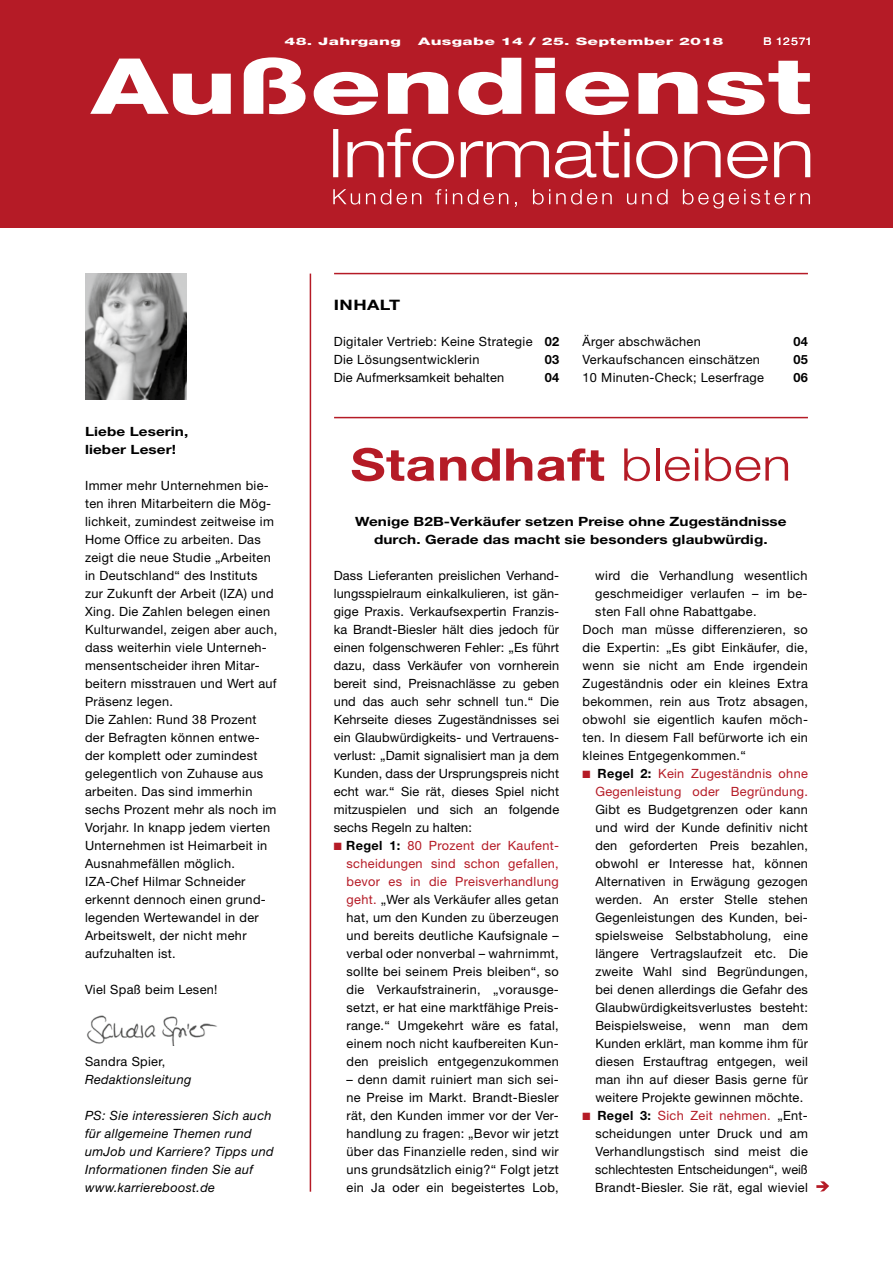
<style>
.page{position:relative;width:893px;height:1263px;background:#fff}
.page>*{position:absolute;margin:0;border:0;box-sizing:border-box;transform-origin:0 0}
.t1{font:700 45px "Helvetica Neue LT";letter-spacing:.01em;color:#b51b26;scale:1.2 1}
.t2{font:700 14.4px "Helvetica Neue LT";letter-spacing:.025em;color:#000;scale:1.25 1}
.t3{font:12.75px/18px "Helvetica Neue LT";letter-spacing:.025em;color:#000;text-align:justify}
.t4{font:italic 12.75px/18px "Helvetica Neue LT";letter-spacing:.025em;color:#000}
.t5{font:700 12.75px/18px "Helvetica Neue LT";letter-spacing:.005em;color:#000;scale:1.2 1}
.t6{font:12.75px/18px "Helvetica Neue LT";letter-spacing:.025em;color:#b51b26;text-align:right}
.t7{font:700 12.75px "Helvetica Neue LT";letter-spacing:.005em;color:#000}
.t8{font:expanded 10.5px "Helvetica Neue LT";letter-spacing:.1em;color:#fff}
.t9{font:800 10.35px "Helvetica Neue LT";letter-spacing:.015em;color:#fff;scale:1.67 1}
.s1{font-weight:700}
.s2{font-weight:300}
.s3{color:#b51b26}
.s4{font-weight:700;color:#000}
</style>
<div class="page">
<div style="left:0;top:0;width:893px;height:227px;background:#b51b26"></div>
<svg style="left:816px;top:1181px;width:13px;height:11px"></svg>
<hr style="left:310px;top:274px;width:1px;height:918px;background:#b51b26">
<hr style="left:334px;top:417px;width:474px;height:1px;background:#b51b26">
<hr style="left:334px;top:273px;width:474px;height:1px;background:#b51b26">
<svg style="left:333px;top:129px;width:477px;height:49px"></svg>
<svg style="left:333px;top:189px;width:477px;height:20px"></svg>
<img style="left:85px;top:274px;width:101px;height:126px">
<img style="left:87px;top:1015px;width:130px;height:31px">
<svg style="left:90px;top:57px;width:720px;height:58px"></svg>
<p class="t9" style="left:284px;top:35px;width:71px">48. Jahrgang</p>
<p class="t9" style="left:418px;top:35px;width:184px">Ausgabe 14 / 25. September 2018</p>
<p class="t8" style="left:763px;top:35px;width:49px">B 12571</p>
<p class="t5" style="left:85px;top:422px;width:88px">Liebe Leserin, lieber Leser!</p>
<p class="t3" style="left:85px;top:476px;width:194px;text-align:left">Immer mehr Unternehmen bie&shy;ten ihren Mitarbeitern die Mög&shy;lichkeit, zumindest zeitweise im<br>Home Office zu arbeiten. Das zeigt die neue Studie „Arbeiten in Deutschland“ des Instituts zur Zukunft der Arbeit (IZA) und<br>Xing. Die Zahlen belegen einen<br>Kulturwandel, zeigen aber auch, dass weiterhin viele Unterneh&shy;mensentscheider ihren Mitar&shy;beitern misstrauen und Wert auf<br>Präsenz legen.<br>Die Zahlen: Rund 38 Prozent der Befragten können entwe&shy;der komplett oder zumindest gelegentlich von Zuhause aus arbeiten. Das sind immerhin sechs Prozent mehr als noch im<br>Vorjahr. In knapp jedem vierten<br>Unternehmen ist Heimarbeit in<br>Ausnahmefällen möglich.<br>IZA-Chef Hilmar Schneider erkennt dennoch einen grund&shy;legenden Wertewandel in der<br>Arbeitswelt, der nicht mehr aufzuhalten ist.</p>
<p class="t3" style="left:85px;top:980px;width:134px">Viel Spaß beim Lesen!</p>
<p class="t3" style="left:85px;top:1052px;width:82px">Sandra Spier,</p>
<p class="t4" style="left:85px;top:1070px;width:108px">Redaktionsleitung</p>
<p class="t4" style="left:85px;top:1106px;width:190px">PS: Sie interessieren Sich auch für allgemeine Themen rund umJob und Karriere? Tipps und<br>Informationen finden Sie auf www.karriereboost.de</p>
<p class="t2" style="left:334px;top:296px;width:54px">INHALT</p>
<p class="t3" style="left:334px;top:332px;width:227px">Digitaler Vertrieb: Keine Strategie <span class="s1">02<br></span>Die Lösungsentwicklerin</p>
<p class="t7" style="left:545px;top:351px;width:16px">03</p>
<p class="t3" style="left:334px;top:368px;width:172px">Die Aufmerksamkeit behalten</p>
<p class="t7" style="left:545px;top:369px;width:16px">04</p>
<p class="t3" style="left:583px;top:332px;width:120px">Ärger abschwächen</p>
<p class="t7" style="left:793px;top:333px;width:16px">04</p>
<p class="t3" style="left:583px;top:350px;width:179px">Verkaufschancen einschätzen</p>
<p class="t7" style="left:793px;top:351px;width:16px">05</p>
<p class="t3" style="left:583px;top:368px;width:183px">10 Minuten-Check; Leserfrage</p>
<p class="t7" style="left:793px;top:369px;width:16px">06</p>
<h1 class="t1" style="left:350px;top:437px;width:369px">Standhaft <span class="s2">bleiben</span></h1>
<p class="t5" style="left:355px;top:512px;width:361px;text-align:center">Wenige B2B-Verkäufer setzen Preise ohne Zugeständnisse durch. Gerade das macht sie besonders glaubwürdig.</p>
<p class="t3" style="left:334px;top:566px;width:227px">Dass Lieferanten preislichen Verhand&shy;lungsspielraum einkalkulieren, ist gän&shy;gige Praxis. Verkaufsexpertin Franzis&shy;ka Brandt-Biesler hält dies jedoch für einen folgenschweren Fehler: „Es führt dazu, dass Verkäufer von vornherein bereit sind, Preisnachlässe zu geben und das auch sehr schnell tun.“ Die Kehrseite dieses Zugeständnisses sei ein Glaubwürdigkeits- und Vertrauens&shy;verlust: „Damit signalisiert man ja dem Kunden, dass der Ursprungspreis nicht echt war.“ Sie rät, dieses Spiel nicht mitzuspielen und sich an folgende sechs Regeln zu halten:</p>
<p class="t3" style="left:347px;top:836px;width:214px;text-indent:-13px"><span class="s3">■</span> <span class="s1">Regel 1:</span> <span class="s3">80 Prozent der Kaufent&shy;scheidungen sind schon gefallen, bevor es in die Preisverhandlung geht.</span> „Wer als Verkäufer alles getan hat, um den Kunden zu überzeugen und bereits deutliche Kaufsignale – verbal oder nonverbal – wahrnimmt, sollte bei seinem Preis bleiben“, so die Verkaufstrainerin, „vorausge&shy;setzt, er hat eine marktfähige Preis&shy;range.“ Umgekehrt wäre es fatal, einem noch nicht kaufbereiten Kun&shy;den preislich entgegenzukommen</p>
<p class="t3" style="left:347px;top:1070px;width:214px">– denn damit ruiniert man sich sei&shy;ne Preise im Markt. Brandt-Biesler rät, den Kunden immer vor der Ver&shy;handlung zu fragen: „Bevor wir jetzt über das Finanzielle reden, sind wir uns grundsätzlich einig?“ Folgt jetzt ein Ja oder ein begeistertes Lob,</p>
<p class="t3" style="left:595px;top:566px;width:214px">wird die Verhandlung wesentlich</p>
<p class="t3" style="left:595px;top:584px;width:214px">geschmeidiger verlaufen – im be-</p>
<p class="t3" style="left:595px;top:602px;width:163px">sten Fall ohne Rabattgabe.</p>
<p class="t3" style="left:583px;top:620px;width:227px">Doch man müsse differenzieren, so</p>
<p class="t3" style="left:583px;top:638px;width:227px">die Expertin: „Es gibt Einkäufer, die,</p>
<p class="t3" style="left:583px;top:656px;width:227px">wenn sie nicht am Ende irgendein</p>
<p class="t3" style="left:583px;top:674px;width:227px">Zugeständnis oder ein kleines Extra</p>
<p class="t3" style="left:583px;top:692px;width:227px">bekommen, rein aus Trotz absagen,</p>
<p class="t3" style="left:583px;top:710px;width:227px">obwohl sie eigentlich kaufen möch-</p>
<p class="t3" style="left:583px;top:728px;width:227px">ten. In diesem Fall befürworte ich ein</p>
<p class="t3" style="left:583px;top:746px;width:165px">kleines Entgegenkommen.“</p>
<p class="t6" style="left:583px;top:764px;width:227px">■ <span class="s4">Regel 2:</span> Kein Zugeständnis ohne<br>Gegenleistung oder Begründung.</p>
<p class="t3" style="left:595px;top:800px;width:214px">Gibt es Budgetgrenzen oder kann und wird der Kunde definitiv nicht den geforderten Preis bezahlen, obwohl er Interesse hat, können Alternativen in Erwägung gezogen werden. An erster Stelle stehen Gegenleistungen des Kunden, bei&shy;spielsweise Selbstabholung, eine längere Vertragslaufzeit etc. Die zweite Wahl sind Begründungen, bei denen allerdings die Gefahr des Glaubwürdigkeitsverlustes besteht:<br>Beispielsweise, wenn man dem Kunden erklärt, man komme ihm für diesen Erstauftrag entgegen, weil man ihn auf dieser Basis gerne für weitere Projekte gewinnen möchte.</p>
<p class="t3" style="left:595px;top:1106px;width:214px;text-indent:-13px"><span class="s3">■</span> <span class="s1">Regel 3:</span> <span class="s3">Sich Zeit nehmen.</span> „Ent&shy;scheidungen unter Druck und am Verhandlungstisch sind meist die schlechtesten Entscheidungen“, weiß Brandt-Biesler. Sie rät, egal wieviel</p>
</div>
